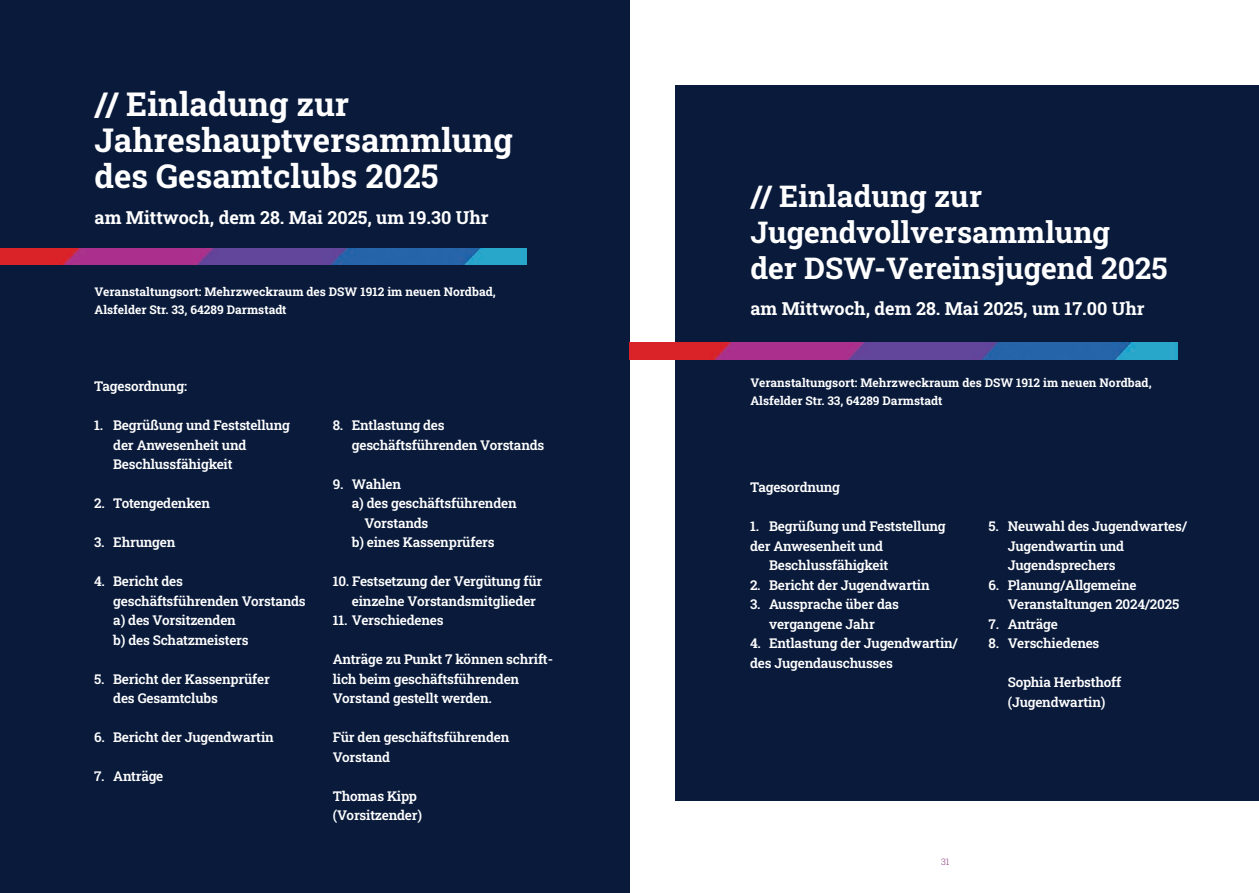
<style>
.page{position:relative;width:1259px;height:893px;background:#fff}
.page>*{position:absolute;margin:0;border:0;box-sizing:border-box;transform-origin:0 0}
.t1{font:700 33px/36px "Roboto Slab";color:#fff}
.t2{font:700 30px/36px "Roboto Slab";color:#fff}
.t3{font:700 18px "Roboto Slab";color:#fff}
.t4{font:600 13.5px/19.5px "Roboto Slab";letter-spacing:-.015em;color:#fff}
.t5{font:700 12px/18px "Roboto Slab";color:#fff}
.t6{font:300 9px "Roboto Slab";color:#86387d}
</style>
<div class="page">
<div style="left:0;top:0;width:629px;height:893px;background:#091a3b"></div>
<img style="left:0;top:248px;width:526px;height:17px">
<div style="left:675px;top:85px;width:584px;height:716px;background:#091a3b"></div>
<img style="left:630px;top:343px;width:547px;height:16px">
<h1 class="t1" style="left:94px;top:88px;width:420px">// Einladung zur<br>Jahreshauptversammlung des Gesamtclubs 2025</h1>
<h3 class="t3" style="left:94px;top:210px;width:395px">am Mittwoch, dem 28. Mai 2025, um 19.30 Uhr</h3>
<p class="t5" style="left:94px;top:283px;width:403px">Veranstaltungsort: Mehrzweckraum des DSW 1912 im neuen Nordbad,<br>Alsfelder Str. 33, 64289 Darmstadt</p>
<p class="t4" style="left:94px;top:378px;width:94px">Tagesordnung:</p>
<p class="t4" style="left:113px;top:417px;width:178px;text-indent:-19px">1. Begrüßung und Feststellung der Anwesenheit und<br>Beschlussfähigkeit</p>
<p class="t4" style="left:94px;top:495px;width:117px">2. Totengedenken</p>
<p class="t4" style="left:94px;top:534px;width:83px">3. Ehrungen</p>
<p class="t4" style="left:113px;top:573px;width:194px;text-indent:-19px">4. Bericht des geschäftsführenden Vorstands a) des Vorsitzenden<br>b) des Schatzmeisters</p>
<p class="t4" style="left:113px;top:670px;width:158px;text-indent:-19px">5. Bericht der Kassenprüfer des Gesamtclubs</p>
<p class="t4" style="left:94px;top:729px;width:181px">6. Bericht der Jugendwartin</p>
<p class="t4" style="left:94px;top:768px;width:71px">7. Anträge</p>
<p class="t4" style="left:352px;top:417px;width:194px;text-indent:-19px">8. Entlastung des geschäftsführenden Vorstands</p>
<p class="t4" style="left:333px;top:475px;width:70px">9. Wahlen</p>
<p class="t4" style="left:352px;top:495px;width:166px">a) des geschäftsführenden</p>
<p class="t4" style="left:364px;top:514px;width:65px">Vorstands</p>
<p class="t4" style="left:352px;top:534px;width:144px">b) eines Kassenprüfers</p>
<p class="t4" style="left:352px;top:573px;width:192px;text-indent:-19px">10. Festsetzung der Vergütung für einzelne Vorstandsmitglieder</p>
<p class="t4" style="left:333px;top:612px;width:112px">11. Verschiedenes</p>
<p class="t4" style="left:333px;top:651px;width:222px">Anträge zu Punkt 7 können schrift&shy;lich beim geschäftsführenden<br>Vorstand gestellt werden.</p>
<p class="t4" style="left:333px;top:729px;width:178px">Für den geschäftsführenden<br>Vorstand</p>
<p class="t4" style="left:333px;top:787px;width:91px">Thomas Kipp (Vorsitzender)</p>
<h2 class="t2" style="left:750px;top:181px;width:418px">// Einladung zur<br>Jugendvollversammlung<br>der DSW-Vereinsjugend 2025</h2>
<h3 class="t3" style="left:750px;top:301px;width:396px">am Mittwoch, dem 28. Mai 2025, um 17.00 Uhr</h3>
<p class="t5" style="left:750px;top:375px;width:403px">Veranstaltungsort: Mehrzweckraum des DSW 1912 im neuen Nordbad,<br>Alsfelder Str. 33, 64289 Darmstadt</p>
<p class="t4" style="left:750px;top:478px;width:91px">Tagesordnung</p>
<p class="t4" style="left:750px;top:517px;width:197px">1. Begrüßung und Feststellung</p>
<p class="t4" style="left:750px;top:537px;width:135px">der Anwesenheit und</p>
<p class="t4" style="left:769px;top:556px;width:121px">Beschlussfähigkeit</p>
<p class="t4" style="left:750px;top:576px;width:181px">2. Bericht der Jugendwartin</p>
<p class="t4" style="left:750px;top:595px;width:150px;text-align:center">3. Aussprache über das vergangene Jahr</p>
<p class="t4" style="left:750px;top:634px;width:209px">4. Entlastung der Jugendwartin/ des Jugendauschusses</p>
<p class="t4" style="left:1007px;top:517px;width:181px;text-indent:-19px">5. Neuwahl des Jugendwartes/<br>Jugendwartin und<br>Jugendsprechers</p>
<p class="t4" style="left:1007px;top:576px;width:173px;text-indent:-19px">6. Planung/Allgemeine<br>Veranstaltungen 2024/2025</p>
<p class="t4" style="left:988px;top:615px;width:71px">7. Anträge</p>
<p class="t4" style="left:988px;top:634px;width:112px">8. Verschiedenes</p>
<p class="t4" style="left:1007px;top:673px;width:115px">Sophia Herbsthoff (Jugendwartin)</p>
<p class="t6" style="left:941px;top:856px;width:10px">31</p>
</div>
